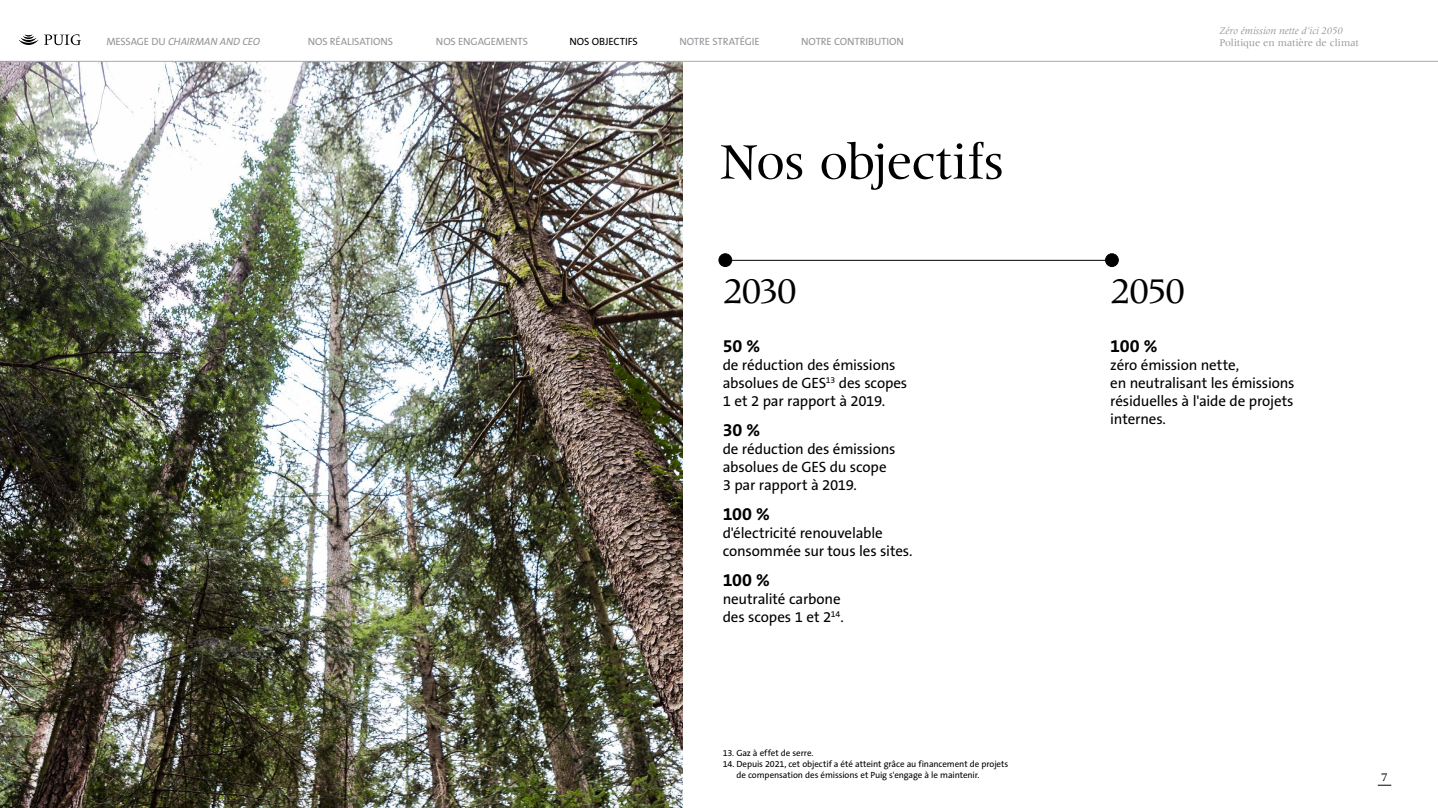
<style>
.page{position:relative;width:1438px;height:808px;background:#fff}
.page>*{position:absolute;margin:0;border:0;box-sizing:border-box;transform-origin:0 0}
.t1{font:52.5px "Meridien LT Std";letter-spacing:-.02em;color:#000}
.t2{font:37.5px "Meridien LT Std";letter-spacing:-.07em;color:#000}
.t3{font:700 18px "The Sans B7";letter-spacing:-.01em;color:#000}
.t4{font:15px/18px "The Sans B5 Plain";letter-spacing:-.01em;color:#000}
.t5{font:12px "Meridien LT Std";color:#000}
.t6{font:10.5px "The Sans B5 Plain";letter-spacing:-.01em;color:#939598}
.t7{font:italic 10.5px "Meridien LT Std";color:#939598}
.t8{font:10.5px "Meridien LT Std";letter-spacing:-.01em;color:#939598}
.t9{font:italic 10.5px "The Sans B5 Plain";letter-spacing:-.02em;color:#939598}
.t10{font:10.5px "The Sans B5 Plain";letter-spacing:-.01em;color:#000}
.t11{font:9px/10.8px "The Sans B5 Plain";letter-spacing:-.01em;color:#000}
.s1{font-style:normal}
</style>
<div class="page">
<svg style="left:1377px;top:785px;width:13px;height:1px"></svg>
<svg style="left:19px;top:34px;width:62px;height:11px"></svg>
<img style="left:0;top:62px;width:682px;height:746px">
<hr style="left:725px;top:260px;width:382px;height:1px;background:#000">
<div style="left:719px;top:254px;width:12px;height:12px;background:#000;border-radius:50%"></div>
<div style="left:718px;top:253px;width:14px;height:14px;border:1px solid #000;border-radius:50%"></div>
<div style="left:1105px;top:254px;width:13px;height:12px;background:#000;border-radius:50%"></div>
<div style="left:1105px;top:253px;width:13px;height:14px;border:1px solid #000;border-radius:50%"></div>
<hr style="left:0;top:61px;width:1437px;height:1px;background:#a7a9ac">
<p class="t7" style="left:1219px;top:26px;width:125px">Zéro émission nette d’ici 2050</p>
<p class="t9" style="left:106px;top:36px;width:155px"><span class="s1">MESSAGE DU</span> CHAIRMAN AND CEO</p>
<p class="t6" style="left:308px;top:36px;width:87px">NOS RÉALISATIONS</p>
<p class="t6" style="left:436px;top:36px;width:94px">NOS ENGAGEMENTS</p>
<p class="t10" style="left:569px;top:36px;width:70px">NOS OBJECTIFS</p>
<p class="t6" style="left:679px;top:36px;width:82px">NOTRE STRATÉGIE</p>
<p class="t6" style="left:801px;top:36px;width:104px">NOTRE CONTRIBUTION</p>
<p class="t8" style="left:1219px;top:37px;width:141px">Politique en matière de climat</p>
<p class="t1" style="left:720px;top:133px;width:285px">Nos objectifs</p>
<p class="t2" style="left:722px;top:271px;width:76px">2030</p>
<p class="t2" style="left:1110px;top:271px;width:77px">2050</p>
<p class="t3" style="left:722px;top:336px;width:39px">50 %</p>
<p class="t4" style="left:722px;top:356px;width:186px">de réduction des émissions absolues de GES<sup>13</sup> des scopes<br>1 et 2 par rapport à 2019.</p>
<p class="t3" style="left:722px;top:420px;width:39px">30 %</p>
<p class="t4" style="left:722px;top:440px;width:174px">de réduction des émissions absolues de GES du scope<br>3 par rapport à 2019.</p>
<p class="t3" style="left:722px;top:504px;width:49px">100 %</p>
<p class="t4" style="left:722px;top:525px;width:191px">d'électricité renouvelable consommée sur tous les sites.</p>
<p class="t3" style="left:722px;top:571px;width:49px">100 %</p>
<p class="t4" style="left:722px;top:591px;width:123px">neutralité carbone des scopes 1 et 2<sup>14</sup>.</p>
<p class="t3" style="left:1110px;top:336px;width:49px">100 %</p>
<p class="t4" style="left:1110px;top:356px;width:186px">zéro émission nette,<br>en neutralisant les émissions résiduelles à l'aide de projets internes.</p>
<p class="t11" style="left:722px;top:748px;width:92px">13. Gaz à effet de serre.</p>
<p class="t11" style="left:736px;top:759px;width:273px;text-indent:-14px">14. Depuis 2021, cet objectif a été atteint grâce au financement de projets de compensation des émissions et Puig s'engage à le maintenir.</p>
<p class="t5" style="left:1380px;top:770px;width:8px">7</p>
</div>
